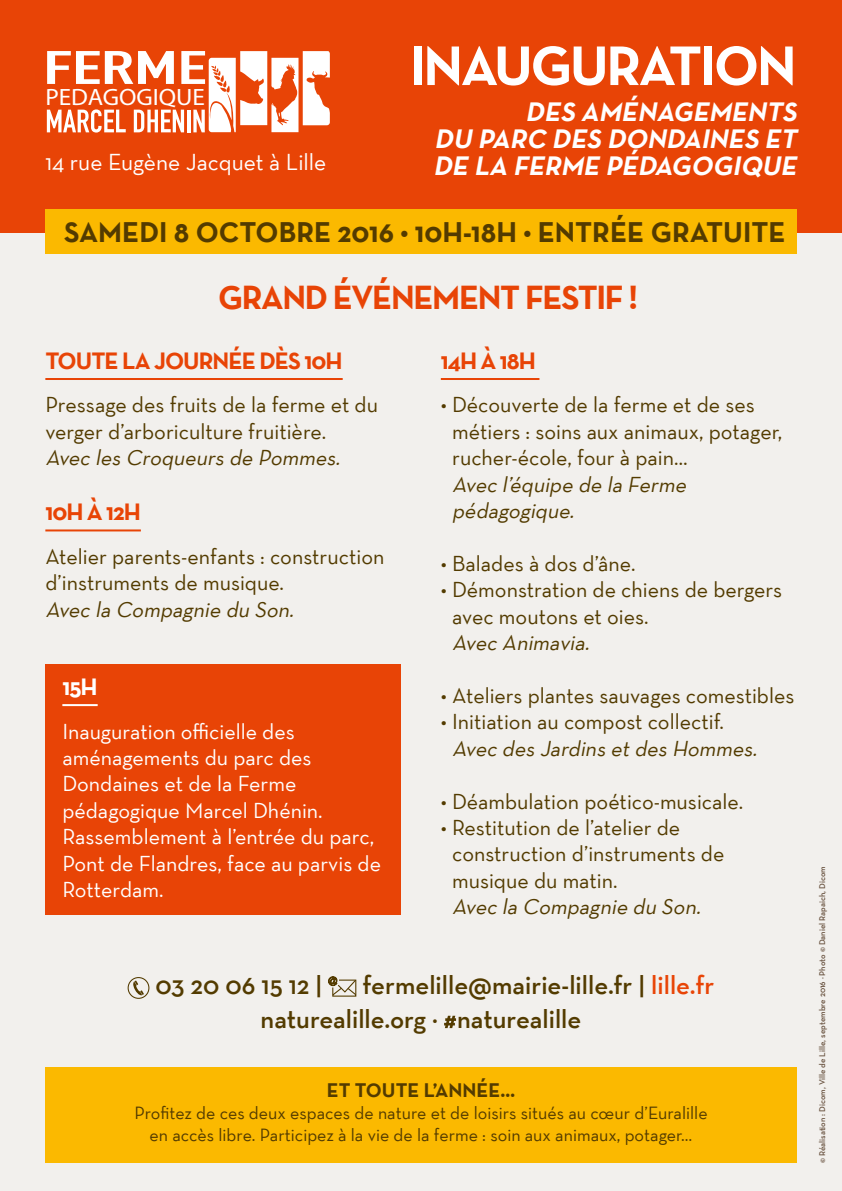
<style>
.page{position:relative;width:842px;height:1191px;background:#f2f0ed}
.page>*{position:absolute;margin:0;border:0;box-sizing:border-box;transform-origin:0 0}
.t1{font:700 56.6px "Neutra Text";letter-spacing:-.04em;color:#fff}
.t2{font:700 33.8px "Neutra Text";letter-spacing:-.04em;color:#e84406}
.t3{font:700 28.8px "Neutra Text";color:#533b00}
.t4{font:italic 700 27px/27px "Neutra Text";color:#fff}
.t5{font:600 26.4px/33.6px "Neutra Text";color:#533b00}
.t6{font:700 24px "Neutra Text";letter-spacing:-.04em;color:#e84406}
.t7{font:700 24px "Neutra Text";color:#fff}
.t8{font:23.6px "Myriad Pro";color:#fff;scale:1.07 1}
.t9{font:23.4px "Neutra Text";color:#fff}
.t10{font:22px/26.4px "Neutra Text";color:#533b00}
.t11{font:22px/26.4px "Neutra Text";color:#fff}
.t12{font:italic 22px/26.4px "Neutra Text";color:#533b00}
.t13{font:700 20px "Neutra Text";color:#533b00}
.t14{font:18px/22px "Neutra Text";color:#533b00;text-align:center}
.t15{font:600 8.4px "Neutra Text";color:#68513e}
.s1{color:#e84406}
</style>
<div class="page">
<div style="left:0;top:0;width:842px;height:232px;background:#e84406"></div>
<div style="left:45px;top:210px;width:752px;height:44px;background:#fbb900"></div>
<hr style="left:45px;top:378px;width:298px;height:2px;background:#e84406">
<hr style="left:45px;top:529px;width:96px;height:2px;background:#e84406">
<hr style="left:441px;top:378px;width:98px;height:2px;background:#e84406">
<svg style="left:132px;top:980px;width:12px;height:15px"></svg>
<div style="left:128px;top:977px;width:21px;height:21px;border:1px solid #533b00;border-radius:50%"></div>
<svg style="left:328px;top:976px;width:29px;height:21px"></svg>
<svg style="left:444px;top:1015px;width:12px;height:13px"></svg>
<div style="left:45px;top:1067px;width:752px;height:95px;background:#fbb900"></div>
<svg style="left:47px;top:51px;width:283px;height:82px"></svg>
<div style="left:45px;top:664px;width:356px;height:251px;background:#e84406"></div>
<hr style="left:62px;top:704px;width:36px;height:2px;background:#fff">
<p class="t8" style="left:45px;top:83px;width:151px">PEDAGOGIQUE</p>
<p class="t9" style="left:45px;top:148px;width:283px">14 rue Eugène Jacquet à Lille</p>
<h1 class="t1" style="left:409px;top:30px;width:389px">INAUGURATION</h1>
<p class="t4" style="left:433px;top:98px;width:370px;text-indent:92px">DES AMÉNAGEMENTS<br>DU PARC DES DONDAINES ET<br>DE LA FERME PÉDAGOGIQUE</p>
<h3 class="t3" style="left:64px;top:214px;width:723px">SAMEDI 8 OCTOBRE 2016 • 10H-18H • ENTRÉE GRATUITE</h3>
<h2 class="t2" style="left:218px;top:276px;width:421px">GRAND ÉVÉNEMENT FESTIF !</h2>
<p class="t6" style="left:45px;top:346px;width:299px">TOUTE LA JOURNÉE DÈS 10H</p>
<p class="t10" style="left:45px;top:391px;width:334px">Pressage des fruits de la ferme et du verger d’arboriculture fruitière.</p>
<p class="t12" style="left:45px;top:444px;width:301px">Avec les Croqueurs de Pommes.</p>
<p class="t6" style="left:45px;top:497px;width:97px">10H À 12H</p>
<p class="t10" style="left:45px;top:543px;width:341px">Atelier parents-enfants : construction d’instruments de musique.</p>
<p class="t12" style="left:45px;top:595px;width:254px">Avec la Compagnie du Son.</p>
<p class="t7" style="left:62px;top:672px;width:37px">15H</p>
<p class="t11" style="left:62px;top:717px;width:320px">Inauguration officielle des aménagements du parc des<br>Dondaines et de la Ferme pédagogique Marcel Dhénin.<br>Rassemblement à l’entrée du parc,<br>Pont de Flandres, face au parvis de<br>Rotterdam.</p>
<p class="t6" style="left:441px;top:346px;width:97px">14H À 18H</p>
<p class="t10" style="left:452px;top:391px;width:332px;text-indent:-11px">• Découverte de la ferme et de ses métiers : soins aux animaux, potager, rucher-école, four à pain…</p>
<p class="t12" style="left:452px;top:470px;width:240px">Avec l’équipe de la Ferme pédagogique.</p>
<p class="t10" style="left:441px;top:550px;width:196px">• Balades à dos d’âne.</p>
<p class="t10" style="left:452px;top:576px;width:332px;text-indent:-11px">• Démonstration de chiens de bergers avec moutons et oies.</p>
<p class="t12" style="left:452px;top:629px;width:143px">Avec Animavia.</p>
<p class="t10" style="left:441px;top:682px;width:355px">• Ateliers plantes sauvages comestibles</p>
<p class="t10" style="left:441px;top:708px;width:285px">• Initiation au compost collectif.</p>
<p class="t12" style="left:452px;top:734px;width:311px">Avec des Jardins etdes Hommes.</p>
<p class="t10" style="left:441px;top:787px;width:304px">• Déambulation poético-musicale.</p>
<p class="t10" style="left:452px;top:814px;width:274px;text-indent:-11px">• Restitution de l’atelier de construction d’instruments de musique du matin.</p>
<p class="t12" style="left:452px;top:893px;width:254px">Avec la Compagnie du Son.</p>
<p class="t5" style="left:261px;top:968px;width:455px;text-indent:102px">fermelille@mairie-lille.fr | <span class="s1">lille.fr </span>naturealille.org ∂ naturealille</p>
<p class="t5" style="left:155px;top:968px;width:168px">03 20 06 15 12 |</p>
<p class="t13" style="left:327px;top:1077px;width:190px">ET TOUTE L’ANNÉE…</p>
<p class="t14" style="left:134px;top:1101px;width:575px">Profitez de ces deux espaces de nature et de loisirs situés au cœur d’Euralille en accès libre. Participez à la vie de la ferme : soin aux animaux, potager…</p>
<p class="t15" style="left:817px;top:1163px;width:298px;rotate:-90deg">© Réalisation : Dicom, Ville de Lille, septembre 2016 ∂ Photo © Daniel Rapaich, Dicom</p>
</div>
